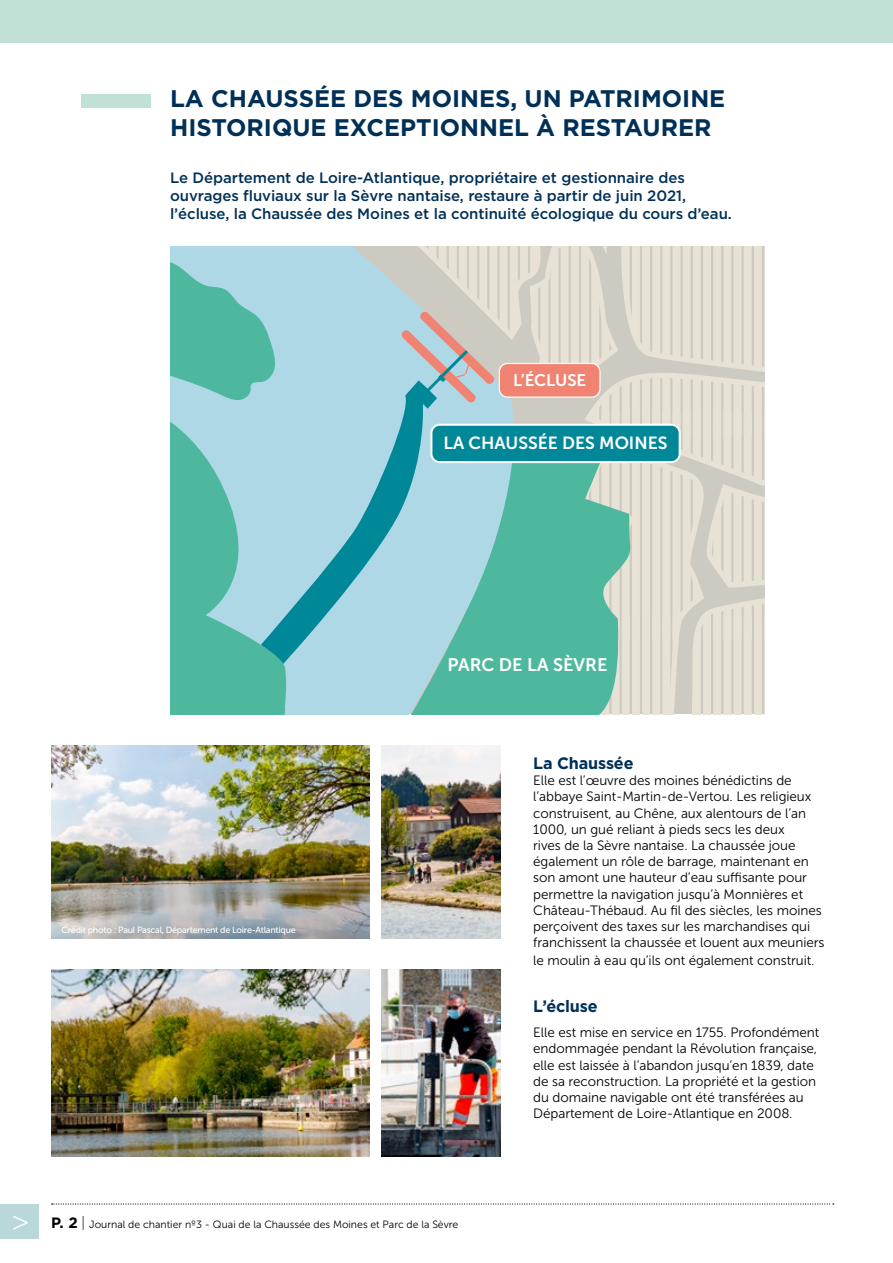
<style>
.page{position:relative;width:893px;height:1263px;background:#fff}
.page>*{position:absolute;margin:0;border:0;box-sizing:border-box;transform-origin:0 0}
.t1{font:700 24px/28.8px "Gotham";color:#003057}
.t2{font:18.15px "Museo Sans 700";color:#fff}
.t3{font:17.55px "Museo Sans 700";color:#fff}
.t4{font:16.65px "Museo Sans 700";color:#fff}
.t5{font:700 16.5px "Gotham";letter-spacing:-.01em;color:#003057}
.t6{font:500 15px/18px "Gotham";letter-spacing:-.005em;color:#003057}
.t7{font:13.5px/16.2px "Museo Sans 300";letter-spacing:-.005em;color:#000}
.t8{font:10.5px "Museo Sans 300";color:#000}
.t9{font:9px "Museo Sans 500";letter-spacing:-.03em;color:#fff}
.s1{font-family:"Museo Sans 100";font-size:33px;color:#fff}
.s2{font-family:"Gotham";font-weight:700;font-size:15px}
.s3{font-family:"Gotham";font-weight:300;font-size:15px}
</style>
<div class="page">
<div style="left:0;top:0;width:893px;height:43px;background:#c1e1d7"></div>
<div style="left:288px;top:246px;width:110px;height:468px;background:#afd8e7"></div>
<svg style="left:288px;top:374px;width:110px;height:294px;background:#8fc9d8"></svg>
<svg style="left:170px;top:246px;width:118px;height:468px;background:#79c6bf"></svg>
<svg style="left:398px;top:246px;width:366px;height:468px;background:#b2cfc5"></svg>
<div style="left:431px;top:425px;width:249px;height:37px;background:#089;border-radius:8px"></div>
<div style="left:430px;top:424px;width:251px;height:39px;border:2px solid #fff;border-radius:8px"></div>
<div style="left:499px;top:363px;width:101px;height:34px;background:#f08372;border-radius:8px"></div>
<div style="left:499px;top:363px;width:102px;height:35px;border:1px solid #fff;border-radius:8px"></div>
<img style="left:51px;top:969px;width:318px;height:187px">
<img style="left:381px;top:969px;width:120px;height:187px">
<img style="left:51px;top:745px;width:318px;height:193px">
<img style="left:381px;top:745px;width:120px;height:193px">
<svg style="left:52px;top:1203px;width:782px;height:1px"></svg>
<div style="left:0;top:1204px;width:38px;height:34px;background:#bad7da"></div>
<div style="left:81px;top:94px;width:70px;height:14px;background:#c1e1d7"></div>
<h1 class="t1" style="left:170px;top:84px;width:557px">LA CHAUSSÉE DES MOINES, UN PATRIMOINE<br>HISTORIQUE EXCEPTIONNEL À RESTAURER</h1>
<p class="t6" style="left:170px;top:169px;width:563px">Le Département de Loire-Atlantique, propriétaire et gestionnaire des ouvrages fluviaux sur la Sèvre nantaise, restaure à partir de juin 2021, l’écluse, la Chaussée des Moines et la continuité écologique du cours d’eau.</p>
<p class="t4" style="left:513px;top:371px;width:75px">L’ÉCLUSE</p>
<p class="t3" style="left:443px;top:434px;width:226px">LA CHAUSSÉE DES MOINES</p>
<p class="t9" style="left:62px;top:925px;width:236px">Crédit photo : Paul Pascal, Département de Loire-Atlantique</p>
<h2 class="t2" style="left:447px;top:655px;width:161px">PARC DE LA SÈVRE</h2>
<p class="t5" style="left:533px;top:752px;width:102px">La Chaussée</p>
<p class="t7" style="left:533px;top:772px;width:293px">Elle est l’œuvre des moines bénédictins de l’abbaye Saint-Martin-de-Vertou. Les religieux construisent, au Chêne, aux alentours de l’an 1000, un gué reliant à pieds secs les deux<br>rives de la Sèvre nantaise. La chaussée joue également un rôle de barrage, maintenant en son amont une hauteur d’eau suffisante pour permettre la navigation jusqu’à Monnières et Château-Thébaud. Au fil des siècles, les moines perçoivent des taxes sur les marchandises qui franchissent la chaussée et louent aux meuniers</p>
<p class="t7" style="left:533px;top:952px;width:283px">le moulin à eau qu’ils ont également construit.</p>
<p class="t5" style="left:533px;top:995px;width:66px">L’écluse</p>
<p class="t7" style="left:533px;top:1024px;width:288px">Elle est mise en service en 1755. Profondément endommagée pendant la Révolution française, elle est laissée à l’abandon jusqu’en 1839, date de sa reconstruction. La propriété et la gestion du domaine navigable ont été transférées au Département de Loire-Atlantique en 2008.</p>
<p class="t8" style="left:11px;top:1219px;width:449px"><span class="s1">&gt;</span> <span class="s2">P. 2</span> <span class="s3">|</span> Journal de chantier nº3 - Quai de la Chaussée des Moines et Parc de la Sèvre</p>
</div>
